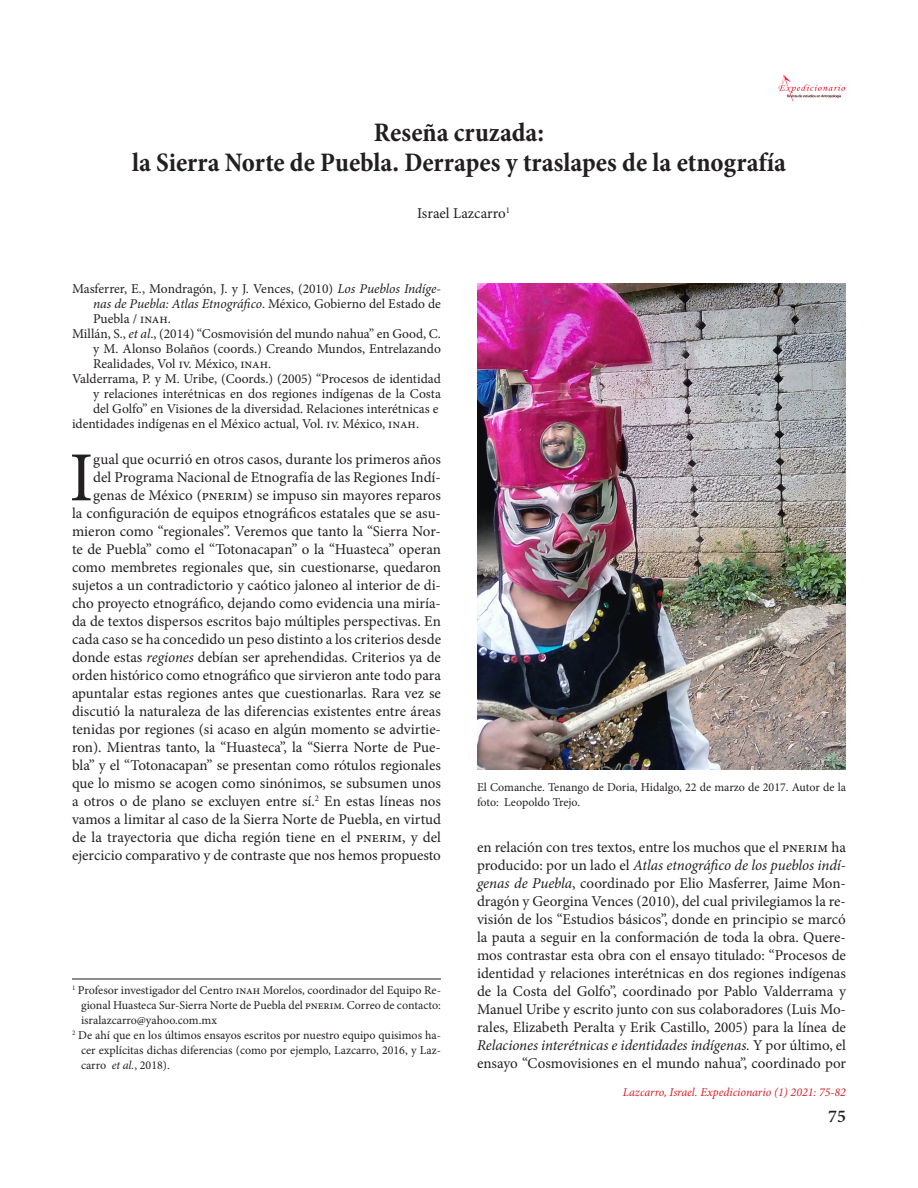
<style>
.page{position:relative;width:918px;height:1188px;background:#fff}
.page>*{position:absolute;margin:0;border:0;box-sizing:border-box;transform-origin:0 0}
.ss{font:70.35px "Minion Pro";color:#231f20}
.Titulo{font:700 condensed 27px "Minion Pro";color:#231f20}
.t1{font:600 18px "Minion Pro";color:#231f20}
.ss-2{font:15px/18px "Minion Pro";color:#231f20;text-align:right}
.Con_sangrado{font:15px "Minion Pro";color:#231f20}
.Referencias_bio{font:13.5px/15px "Minion Pro";color:#231f20;text-align:justify}
.Pie_de_página{font:12px/15px "Minion Pro";color:#231f20;text-align:justify}
.Pie_de_foto{font:12px/15px "Minion Pro";color:#231f20}
.Pie_de_foto-2{font:italic 12px "Minion Pro";letter-spacing:-.005em;color:#d1232a}
.s1{font-style:italic}
</style>
<div class="page">
<img style="left:778px;top:74px;width:68px;height:27px">
<hr style="left:72px;top:979px;width:369px;height:1px;background:#231f20">
<img style="left:477px;top:284px;width:369px;height:485px">
<p class="Titulo" style="left:374px;top:114px;width:172px">Reseña cruzada:</p>
<p class="Titulo" style="left:132px;top:144px;width:655px">la Sierra Norte de Puebla. Derrapes y traslapes de la etnografía</p>
<p class="Con_sangrado" style="left:417px;top:203px;width:94px">Israel Lazcarro<sup>1</sup></p>
<p class="Referencias_bio" style="left:93px;top:282px;width:350px;text-indent:-21px">Masferrer, E., Mondragón, J. y J. Vences, (2010) <span class="s1">Los Pueblos Indíge&shy;nas de Puebla: Atlas Etnográfico</span>. México, Gobierno del Estado de Puebla / INAH.</p>
<p class="Referencias_bio" style="left:93px;top:327px;width:350px;text-indent:-21px">Millán, S., <span class="s1">et al</span>., (2014) “Cosmovisión del mundo nahua” en Good, C. y M. Alonso Bolaños (coords.) Creando Mundos, Entrelazando Realidades, Vol IV. México, INAH.</p>
<p class="Referencias_bio" style="left:93px;top:372px;width:350px;text-indent:-21px">Valderrama, P. y M. Uribe, (Coords.) (2005) “Procesos de identidad y relaciones interétnicas en dos regiones indígenas de la Costa del Golfo” en Visiones de la diversidad. Relaciones interétnicas e</p>
<p class="Referencias_bio" style="left:72px;top:417px;width:349px">identidades indígenas en el México actual, Vol. IV. México, INAH.</p>
<p class="ss" style="left:69px;top:431px;width:26px">I</p>
<p class="ss-2" style="left:72px;top:451px;width:371px">gual que ocurrió en otros casos, durante los primeros años del Programa Nacional de Etnografía de las Regiones Indí&shy;genas de México (PNERIM) se impuso sin mayores reparos<br>la configuración de equipos etnográficos estatales que se asu&shy;mieron como “regionales”. Veremos que tanto la “Sierra Nor&shy;te de Puebla” como el “Totonacapan” o la “Huasteca” operan como membretes regionales que, sin cuestionarse, quedaron sujetos a un contradictorio y caótico jaloneo al interior de di&shy;cho proyecto etnográfico, dejando como evidencia una miría&shy;da de textos dispersos escritos bajo múltiples perspectivas. En cada caso se ha concedido un peso distinto a los criterios desde donde estas <span class="s1">regiones</span> debían ser aprehendidas. Criterios ya de orden histórico como etnográfico que sirvieron ante todo para apuntalar estas regiones antes que cuestionarlas. Rara vez se discutió la naturaleza de las diferencias existentes entre áreas tenidas por regiones (si acaso en algún momento se advirtie&shy;ron). Mientras tanto, la “Huasteca”, la “Sierra Norte de Pue&shy;bla” y el “Totonacapan” se presentan como rótulos regionales que lo mismo se acogen como sinónimos, se subsumen unos a otros o de plano se excluyen entre sí.<sup>2</sup> En estas líneas nos vamos a limitar al caso de la Sierra Norte de Puebla, en virtud de la trayectoria que dicha región tiene en el PNERIM, y del ejercicio comparativo y de contraste que nos hemos propuesto</p>
<p class="Pie_de_página" style="left:81px;top:983px;width:362px;text-indent:-9px"><sup>1</sup> Profesor investigador del Centro INAH Morelos, coordinador del Equipo Re&shy;gional Huasteca Sur-Sierra Norte de Puebla del PNERIM. Correo de contacto: isralazcarro@yahoo.com.mx</p>
<p class="Pie_de_página" style="left:81px;top:1028px;width:362px;text-indent:-9px"><sup>2</sup> De ahí que en los últimos ensayos escritos por nuestro equipo quisimos ha&shy;cer explícitas dichas diferencias (como por ejemplo, Lazcarro, 2016, y Laz&shy;carro <span class="s1">et al.</span>, 2018).</p>
<p class="Pie_de_foto" style="left:477px;top:780px;width:371px">El Comanche. Tenango de Doria, Hidalgo, 22 de marzo de 2017. Autor de la foto: Leopoldo Trejo.</p>
<p class="ss-2" style="left:477px;top:839px;width:371px;text-align:justify">en relación con tres textos, entre los muchos que el PNERIM ha producido: por un lado el <span class="s1">Atlas etnográfico de los pueblos indí&shy;genas de Puebla</span>, coordinado por Elio Masferrer, Jaime Mon&shy;dragón y Georgina Vences (2010), del cual privilegiamos la re&shy;visión de los “Estudios básicos”, donde en principio se marcó la pauta a seguir en la conformación de toda la obra. Quere&shy;mos contrastar esta obra con el ensayo titulado: “Procesos de identidad y relaciones interétnicas en dos regiones indígenas de la Costa del Golfo”, coordinado por Pablo Valderrama y Manuel Uribe y escrito junto con sus colaboradores (Luis Mo&shy;rales, Elizabeth Peralta y Erik Castillo, 2005) para la línea de <span class="s1">Relaciones interétnicas e identidades indígenas.</span> Y por último, el ensayo “Cosmovisiones en el mundo nahua”, coordinado por</p>
<p class="Pie_de_foto-2" style="left:623px;top:1084px;width:225px">Lazcarro, Israel. Expedicionario (1) 2021: 75-82</p>
<p class="t1" style="left:828px;top:1104px;width:19px">75</p>
</div>
